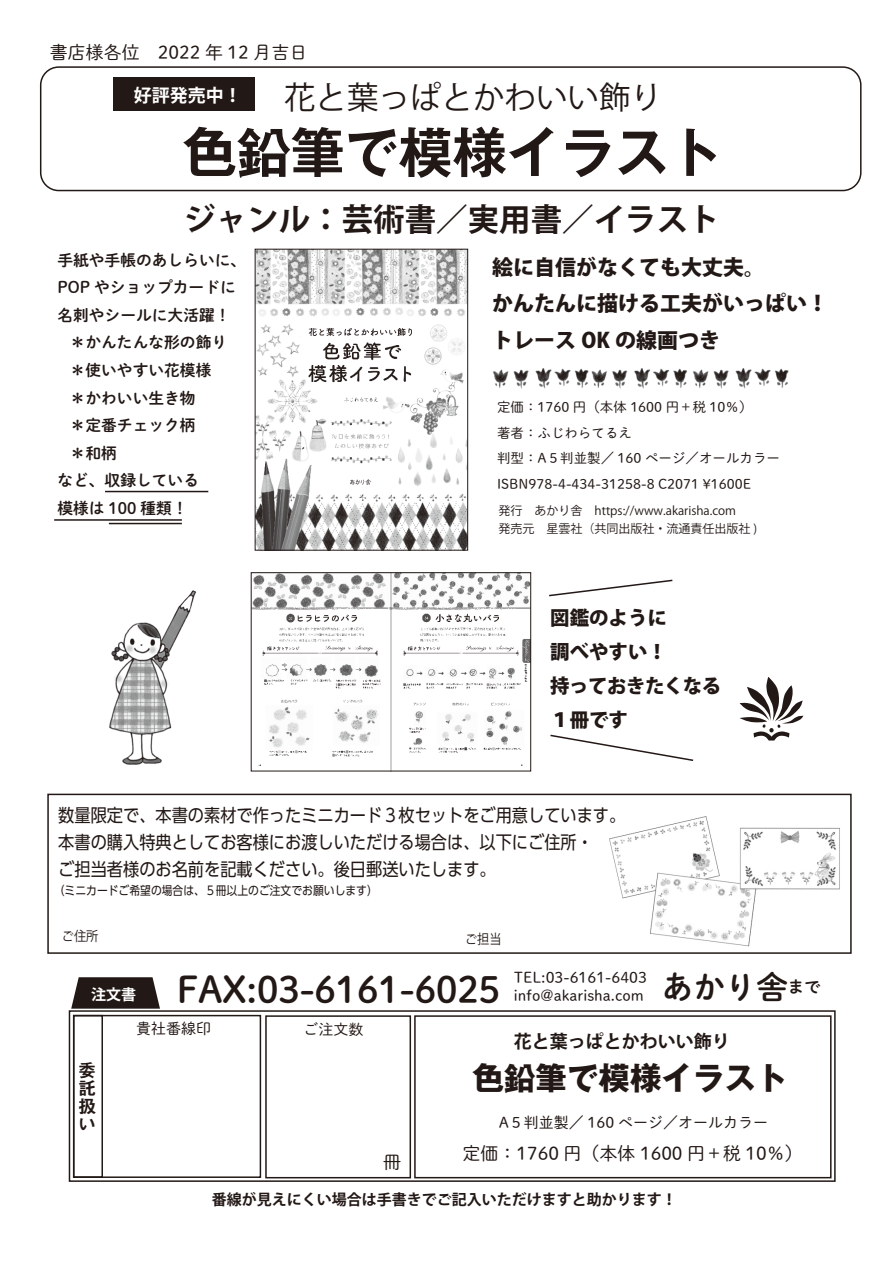
<style>
.page{position:relative;width:893px;height:1263px;background:#fff}
.page>*{position:absolute;margin:0;border:0;box-sizing:border-box;transform-origin:0 0}
.t1{font:700 54px "Gothic MB101 Pro De";color:#221815}
.t2{font:36px "Shuei M Go Std B";color:#221815}
.t3{font:700 31.5px "Koz Go Pr 6 N";color:#221815}
.t4{font:31.5px "Koz Go Pr 6 N";color:#221815}
.t5{font:700 31.5px "Gothic MB101 Pro";color:#221815}
.t6{font:31.5px "Shuei M Go Std B";color:#221815}
.t7{font:800 21px/36.8px "Koz Go Pr 6 N";color:#221815}
.t8{font:800 19.35px/34px "Koz Go Pr 6 N";color:#221815}
.t9{font:18px/27px "UD Shin Go Pro";color:#221815;scale:.9 1}
.t10{font:18px "Shuei M Go Std L";color:#221815}
.t11{font:700 18px "Koz Go Pr 6 N";color:#221815}
.t12{font:700 18px "Koz Go Pr 6 N";color:#fff}
.t13{font:18px/18px "Midashi Go Pro MB31";color:#221815;text-align:justify}
.t14{font:15.75px "Shuei M Go Std B";color:#221815}
.t15{font:15px/18px "Shuei M Go Std L";color:#221815}
.t16{font:700 15px "Koz Go Pr 6 N";color:#221815}
.t17{font:700 15px "Koz Go Pr 6 N";color:#fff}
.t18{font:13.5px/25.5px "Shuei M Go Std L";color:#221815}
.t19{font:13.5px "Koz Go Pr 6 N";color:#221815;scale:.9 1}
.t20{font:12px/18px "Koz Go Pr 6 N";color:#221815}
.t21{font:12px "UD Shin Go Pro";color:#221815;scale:.9 1}
</style>
<div class="page">
<img style="left:609px;top:817px;width:231px;height:130px">
<img style="left:109px;top:590px;width:88px;height:175px">
<div style="left:69px;top:1010px;width:767px;height:172px;background:#fff;border:2px solid #221815"></div>
<div style="left:414px;top:1015px;width:417px;height:163px;background:#fff;border:2px solid #221815"></div>
<img style="left:257px;top:251px;width:209px;height:298px">
<div style="left:73px;top:1015px;width:188px;height:163px;border:2px solid #221815"></div>
<div style="left:265px;top:1015px;width:146px;height:163px;border:2px solid #221815"></div>
<svg style="left:71px;top:977px;width:89px;height:32px"></svg>
<div style="left:255px;top:249px;width:213px;height:302px;border:1px solid #221815"></div>
<div style="left:40px;top:66px;width:821px;height:125px;border:2px solid #221815;border-radius:18px"></div>
<svg style="left:740px;top:677px;width:63px;height:63px"></svg>
<div style="left:114px;top:77px;width:141px;height:34px;background:#221815"></div>
<svg style="left:550px;top:734px;width:144px;height:27px"></svg>
<svg style="left:549px;top:579px;width:124px;height:18px"></svg>
<img style="left:253px;top:574px;width:276px;height:195px">
<div style="left:251px;top:572px;width:280px;height:199px;border:1px solid #221815"></div>
<hr style="left:54px;top:519px;width:128px;height:2px;background:#221815">
<hr style="left:109px;top:523px;width:73px;height:1px;background:#221815">
<hr style="left:105px;top:491px;width:103px;height:1px;background:#221815">
<img style="left:493px;top:368px;width:296px;height:21px">
<div style="left:73px;top:1015px;width:30px;height:163px;border:2px solid #221815"></div>
<div style="left:47px;top:794px;width:805px;height:160px;border:2px solid #221815"></div>
<p class="t10" style="left:50px;top:39px;width:259px">書店様各位　2022 年 12 月吉日</p>
<p class="t12" style="left:134px;top:85px;width:109px">好評発売中！</p>
<h3 class="t4" style="left:284px;top:80px;width:379px">花と葉っぱとかわいい飾り</h3>
<h1 class="t1" style="left:183px;top:108px;width:541px">色鉛筆で模様イラスト</h1>
<h3 class="t3" style="left:184px;top:201px;width:537px">ジャンル：芸術書／実用書／イラスト</h3>
<p class="t14" style="left:57px;top:248px;width:191px">手紙や手帳のあしらいに、</p>
<p class="t14" style="left:57px;top:276px;width:180px">POP やショップカードに</p>
<p class="t14" style="left:57px;top:303px;width:175px">名刺やシールに大活躍！</p>
<p class="t14" style="left:70px;top:331px;width:159px">＊かんたんな形の飾り</p>
<p class="t14" style="left:70px;top:358px;width:143px">＊使いやすい花模様</p>
<p class="t14" style="left:70px;top:386px;width:127px">＊かわいい生き物</p>
<p class="t14" style="left:70px;top:414px;width:127px">＊定番チェック柄</p>
<p class="t14" style="left:70px;top:441px;width:49px">＊和柄</p>
<p class="t14" style="left:57px;top:469px;width:143px">など、収録している</p>
<p class="t14" style="left:57px;top:496px;width:132px">模様は 100 種類！</p>
<p class="t20" style="left:499px;top:502px;width:260px">発行　あかり舎　https://www.akarisha.com<br>発売元　星雲社（共同出版社・流通責任出版社 )</p>
<p class="t7" style="left:492px;top:249px;width:337px">絵に自信がなくても大丈夫。<br>かんたんに描ける工夫がいっぱい！トレース OK の線画つき</p>
<p class="t18" style="left:497px;top:394px;width:284px">定価：1760 円（本体 1600 円＋税 10％）<br>著者：ふじわらてるえ<br>判型：A５判並製／ 160 ページ／オールカラー<br>ISBN978-4-434-31258-8 C2071 ¥1600E</p>
<p class="t8" style="left:550px;top:601px;width:172px">図鑑のように<br>調べやすい！<br>持っておきたくなる<br>１冊です</p>
<p class="t9" style="left:58px;top:801px;width:631px">数量限定で、本書の素材で作ったミニカード３枚セットをご用意しています。本書の購入特典としてお客様にお渡しいただける場合は、以下にご住所・<br>ご担当者様のお名前を記載ください。後日郵送いたします。</p>
<p class="t21" style="left:54px;top:880px;width:361px">（ミニカードご希望の場合は、５冊以上のご注文でお願いします）</p>
<p class="t19" style="left:62px;top:928px;width:42px">ご住所</p>
<p class="t19" style="left:465px;top:931px;width:42px">ご担当</p>
<p class="t17" style="left:91px;top:986px;width:46px">注文書</p>
<h2 class="t2" style="left:177px;top:963px;width:325px">FAX:03-6161-6025</h2>
<p class="t15" style="left:136px;top:1018px;width:76px">貴社番線印</p>
<p class="t15" style="left:304px;top:1019px;width:61px">ご注文数</p>
<p class="t15" style="left:514px;top:968px;width:135px">TEL:03-6161-6403 info@akarisha.com</p>
<h3 class="t6" style="left:662px;top:963px;width:161px">あかり舎<sup>まで</sup></h3>
<p class="t11" style="left:514px;top:1031px;width:217px">花と葉っぱとかわいい飾り</p>
<p class="t13" style="left:78px;top:1059px;width:19px">委託扱い</p>
<h3 class="t5" style="left:472px;top:1052px;width:316px">色鉛筆で模様イラスト</h3>
<p class="t10" style="left:383px;top:1149px;width:19px">冊</p>
<p class="t15" style="left:499px;top:1112px;width:271px">A５判並製／ 160 ページ／オールカラー</p>
<p class="t10" style="left:462px;top:1140px;width:342px">定価：1760 円（本体 1600 円＋税 10％）</p>
<p class="t16" style="left:212px;top:1191px;width:466px">番線が見えにくい場合は手書きでご記入いただけますと助かります！</p>
</div>
